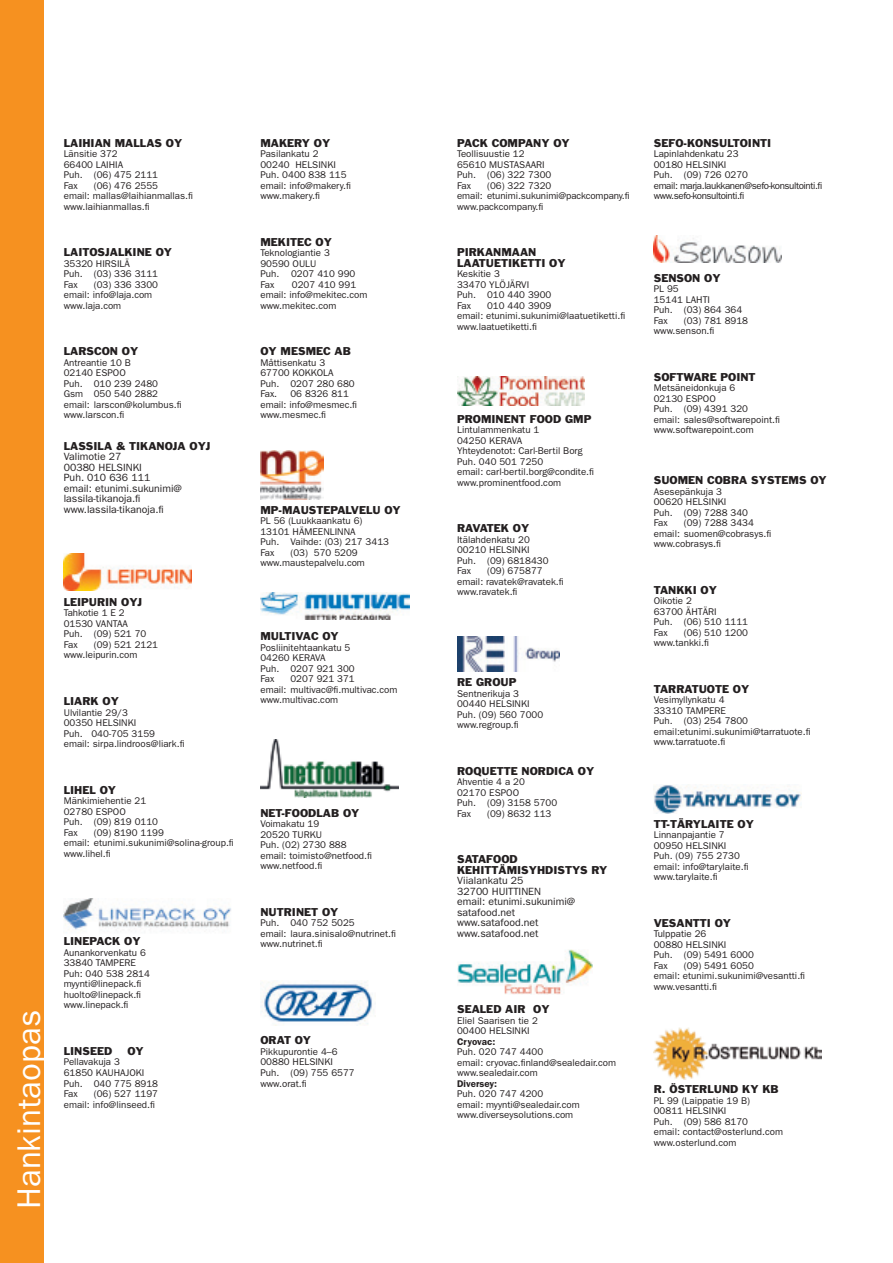
<style>
.page{position:relative;width:893px;height:1263px;background:#fff}
.page>*{position:absolute;margin:0;border:0;box-sizing:border-box;transform-origin:0 0}
.t1{font:33px "Franklin Gothic";color:#fff}
.t2{font:10.5px/10.5px "Franklin Gothic";color:#231f20}
.t3{font:10.5px/10.5px "Franklin Gothic";color:#231f20}
.t4{font:9.75px/10.5px "Franklin Gothic";color:#231f20}
.t5{font:9.75px/10.5px "Franklin Gothic";letter-spacing:-.04em;color:#231f20}
.t6{font:600 9.75px "Franklin Gothic";color:#231f20}
</style>
<div class="page">
<div style="left:0;top:0;width:44px;height:1263px;background:#f69120"></div>
<img style="left:64px;top:554px;width:127px;height:37px">
<img style="left:64px;top:899px;width:167px;height:31px">
<img style="left:261px;top:451px;width:62px;height:48px">
<img style="left:260px;top:592px;width:150px;height:28px">
<img style="left:260px;top:740px;width:138px;height:58px">
<img style="left:260px;top:980px;width:116px;height:44px">
<img style="left:457px;top:376px;width:128px;height:30px">
<img style="left:457px;top:637px;width:103px;height:34px">
<img style="left:457px;top:950px;width:135px;height:44px">
<img style="left:654px;top:235px;width:127px;height:27px">
<img style="left:654px;top:784px;width:148px;height:29px">
<img style="left:654px;top:1028px;width:167px;height:51px">
<p class="t2" style="left:64px;top:137px;width:120px">LAIHIAN MALLAS OY</p>
<p class="t4" style="left:64px;top:149px;width:96px">Länsitie 372<br>66400 LAIHIA<br>Puh. (06) 475 2111<br>Fax</p>
<p class="t4" style="left:64px;top:180px;width:131px;text-indent:30px">(06) 476 2555<br>email: mallas@laihianmallas.fi www.laihianmallas.fi</p>
<p class="t2" style="left:64px;top:247px;width:110px">LAITOSJALKINE OY</p>
<p class="t4" style="left:64px;top:258px;width:96px">35320 HIRSILÄ<br>Puh. (03) 336 3111<br>Fax</p>
<p class="t4" style="left:64px;top:279px;width:96px;text-indent:30px">(03) 336 3300 email: info@laja.com www.laja.com</p>
<p class="t2" style="left:64px;top:346px;width:76px">LARSCON OY</p>
<p class="t4" style="left:64px;top:357px;width:119px">Antreantie 10 B<br>02140 ESPOO<br>Puh. 010 239 2480<br>Gsm 050 540 2882 email: larscon@kolumbus.fi www.larscon.fi</p>
<p class="t2" style="left:64px;top:441px;width:148px">LASSILA &amp; TIKANOJA OYJ</p>
<p class="t3" style="left:64px;top:452px;width:120px">Valimotie 27<br>00380 HELSINKI<br>Puh. 010 636 111<br>email: etunimi.sukunimi@ lassila-tikanoja.fi www.lassila-tikanoja.fi</p>
<p class="t2" style="left:64px;top:597px;width:80px">LEIPURIN OYJ</p>
<p class="t4" style="left:64px;top:608px;width:84px">Tahkotie 1 E 2<br>01530 VANTAA<br>Puh. (09) 521 70<br>Fax</p>
<p class="t4" style="left:64px;top:639px;width:96px;text-indent:30px">(09) 521 2121 www.leipurin.com</p>
<p class="t2" style="left:64px;top:696px;width:57px">LIARK OY</p>
<p class="t4" style="left:64px;top:707px;width:122px">Ulvilantie 29/3<br>00350 HELSINKI<br>Puh. 040-705 3159<br>email: sirpa.lindroos@liark.fi</p>
<p class="t2" style="left:64px;top:784px;width:54px">LIHEL OY</p>
<p class="t4" style="left:64px;top:796px;width:96px">Mänkimiehentie 21<br>02780 ESPOO<br>Puh. (09) 819 0110<br>Fax</p>
<p class="t4" style="left:64px;top:827px;width:172px;text-indent:30px">(09) 8190 1199<br>email: etunimi.sukunimi@solina-group.fi www.lihel.fi</p>
<h1 class="t1" style="left:10px;top:1209px;width:200px;rotate:-90deg">Hankintaopas</h1>
<p class="t2" style="left:64px;top:936px;width:78px">LINEPACK OY</p>
<p class="t4" style="left:64px;top:947px;width:88px">Aunankorvenkatu 6<br>33840 TAMPERE<br>Puh: 040 538 2814 myynti@linepack.fi huolto@linepack.fi www.linepack.fi</p>
<p class="t2" style="left:64px;top:1046px;width:50px">LINSEED</p>
<p class="t2" style="left:127px;top:1046px;width:18px">OY</p>
<p class="t4" style="left:64px;top:1057px;width:96px">Pellavakuja 3<br>61850 KAUHAJOKI<br>Puh. 040 775 8918<br>Fax</p>
<p class="t4" style="left:64px;top:1088px;width:96px;text-indent:30px">(06) 527 1197 email: info@linseed.fi</p>
<p class="t2" style="left:260px;top:137px;width:71px">MAKERY OY</p>
<p class="t4" style="left:260px;top:149px;width:92px">Pasilankatu 2<br>00240 HELSINKI<br>Puh. 0400 838 115 email: info@makery.fi www.makery.fi</p>
<p class="t2" style="left:260px;top:236px;width:73px">MEKITEC OY</p>
<p class="t4" style="left:260px;top:248px;width:96px">Teknologiantie 3<br>90590 OULU<br>Puh. 0207 410 990<br>Fax</p>
<p class="t4" style="left:260px;top:279px;width:109px;text-indent:31px">0207 410 991 email: info@mekitec.com www.mekitec.com</p>
<p class="t2" style="left:260px;top:346px;width:92px">OY MESMEC AB</p>
<p class="t4" style="left:260px;top:357px;width:96px">Måttisenkatu 3<br>67700 KOKKOLA<br>Puh. 0207 280 680<br>Fax.</p>
<p class="t4" style="left:260px;top:389px;width:98px;text-indent:30px">06 8326 811 email: info@mesmec.fi www.mesmec.fi</p>
<p class="t2" style="left:260px;top:504px;width:142px">MP-MAUSTEPALVELU OY</p>
<p class="t4" style="left:260px;top:516px;width:130px">PL 56 (Luukkaankatu 6)<br>13101 HÄMEENLINNA<br>Puh. Vaihde: (03) 217 3413<br>Fax</p>
<p class="t4" style="left:260px;top:547px;width:106px;text-indent:30px">(03) 570 5209 www.maustepalvelu.com</p>
<p class="t2" style="left:260px;top:631px;width:80px">MULTIVAC OY</p>
<p class="t4" style="left:260px;top:642px;width:96px">Posliinitehtaankatu 5<br>04260 KERAVA<br>Puh. 0207 921 300<br>Fax</p>
<p class="t4" style="left:260px;top:674px;width:139px;text-indent:30px">0207 921 371<br>email: multivac@fi.multivac.com www.multivac.com</p>
<p class="t2" style="left:260px;top:807px;width:100px">NET-FOODLAB OY</p>
<p class="t4" style="left:260px;top:819px;width:113px">Voimakatu 19<br>20520 TURKU<br>Puh. (02) 2730 888 email: toimisto@netfood.fi www.netfood.fi</p>
<p class="t2" style="left:260px;top:906px;width:79px">NUTRINET OY</p>
<p class="t4" style="left:260px;top:918px;width:137px">Puh. 040 752 5025<br>email: laura.sinisalo@nutrinet.fi www.nutrinet.fi</p>
<p class="t2" style="left:260px;top:1035px;width:52px">ORAT OY</p>
<p class="t4" style="left:260px;top:1046px;width:96px">Pikkupurontie 4–6<br>00880 HELSINKI<br>Puh. (09) 755 6577 www.orat.fi</p>
<p class="t2" style="left:457px;top:137px;width:114px">PACK COMPANY OY</p>
<p class="t4" style="left:457px;top:149px;width:96px">Teollisuustie 12<br>65610 MUSTASAARI<br>Puh. (06) 322 7300<br>Fax</p>
<p class="t4" style="left:457px;top:180px;width:174px;text-indent:30px">(06) 322 7320<br>email: etunimi.sukunimi@packcompany.fi www.packcompany.fi</p>
<p class="t2" style="left:457px;top:247px;width:110px">PIRKANMAAN<br>LAATUETIKETTI OY</p>
<p class="t4" style="left:457px;top:269px;width:96px">Keskitie 3<br>33470 YLÖJÄRVI<br>Puh. 010 440 3900<br>Fax</p>
<p class="t4" style="left:457px;top:300px;width:170px;text-indent:30px">010 440 3909<br>email: etunimi.sukunimi@laatuetiketti.fi www.laatuetiketti.fi</p>
<p class="t2" style="left:457px;top:413px;width:136px">PROMINENT FOOD GMP</p>
<p class="t4" style="left:457px;top:425px;width:138px">Lintulammenkatu 1<br>04250 KERAVA<br>Yhteydenotot: Carl-Bertil Borg<br>Puh. 040 501 7250<br>email: carl-bertil.borg@condite.fi www.prominentfood.com</p>
<p class="t2" style="left:457px;top:523px;width:74px">RAVATEK OY</p>
<p class="t4" style="left:457px;top:534px;width:93px">Itälahdenkatu 20<br>00210 HELSINKI<br>Puh. (09) 6818430<br>Fax</p>
<p class="t4" style="left:457px;top:566px;width:108px;text-indent:30px">(09) 675877 email: ravatek@ravatek.fi www.ravatek.fi</p>
<p class="t2" style="left:457px;top:677px;width:61px">RE GROUP</p>
<p class="t4" style="left:457px;top:688px;width:88px">Sentnerikuja 3<br>00440 HELSINKI<br>Puh. (09) 560 7000 www.regroup.fi</p>
<p class="t2" style="left:457px;top:765px;width:139px">ROQUETTE NORDICA OY</p>
<p class="t4" style="left:457px;top:777px;width:102px">Ahventie 4 a 20<br>02170 ESPOO<br>Puh. (09) 3158 5700<br>Fax</p>
<p class="t4" style="left:487px;top:808px;width:66px">(09) 8632 113</p>
<p class="t2" style="left:457px;top:854px;width:152px">SATAFOOD<br>KEHITTÄMISYHDISTYS RY</p>
<p class="t3" style="left:457px;top:876px;width:120px">Viialankatu 25<br>32700 HUITTINEN<br>email: etunimi.sukunimi@ satafood.net www.satafood.net www.satafood.net</p>
<p class="t2" style="left:457px;top:1004px;width:94px">SEALED AIR OY</p>
<p class="t4" style="left:457px;top:1015px;width:82px">Eliel Saarisen tie 2<br>00400 HELSINKI</p>
<p class="t6" style="left:457px;top:1035px;width:40px">Cryovac:</p>
<p class="t4" style="left:457px;top:1047px;width:160px">Puh. 020 747 4400<br>email: cryovac.finland@sealedair.com www.sealedair.com</p>
<p class="t6" style="left:457px;top:1077px;width:41px">Diversey:</p>
<p class="t4" style="left:457px;top:1089px;width:124px">Puh. 020 747 4200<br>email: myynti@sealedair.com www.diverseysolutions.com</p>
<p class="t2" style="left:654px;top:137px;width:119px">SEFO-KONSULTOINTI</p>
<p class="t5" style="left:654px;top:149px;width:170px">Lapinlahdenkatu 23<br>00180 HELSINKI<br>Puh. (09) 726 0270<br>email: marja.laukkanen@sefo-konsultointi.fi www.sefo-konsultointi.fi</p>
<p class="t2" style="left:654px;top:272px;width:68px">SENSON OY</p>
<p class="t4" style="left:654px;top:284px;width:90px">PL 95<br>15141 LAHTI<br>Puh. (03) 864 364<br>Fax</p>
<p class="t4" style="left:654px;top:315px;width:96px;text-indent:30px">(03) 781 8918 www.senson.fi</p>
<p class="t2" style="left:654px;top:371px;width:103px">SOFTWARE POINT</p>
<p class="t4" style="left:654px;top:383px;width:128px">Metsäneidonkuja 6<br>02130 ESPOO<br>Puh. (09) 4391 320<br>email: sales@softwarepoint.fi www.softwarepoint.com</p>
<p class="t2" style="left:654px;top:475px;width:174px">SUOMEN COBRA SYSTEMS OY</p>
<p class="t4" style="left:654px;top:486px;width:96px">Asesepänkuja 3<br>00620 HELSINKI<br>Puh. (09) 7288 340<br>Fax</p>
<p class="t4" style="left:654px;top:518px;width:119px;text-indent:30px">(09) 7288 3434 email: suomen@cobrasys.fi www.cobrasys.fi</p>
<p class="t2" style="left:654px;top:584px;width:65px">TANKKI OY</p>
<p class="t4" style="left:654px;top:596px;width:96px">Oikotie 2<br>63700 ÄHTÄRI<br>Puh. (06) 510 1111<br>Fax</p>
<p class="t4" style="left:654px;top:627px;width:96px;text-indent:30px">(06) 510 1200 www.tankki.fi</p>
<p class="t2" style="left:654px;top:684px;width:97px">TARRATUOTE OY</p>
<p class="t4" style="left:654px;top:695px;width:158px">Vesimyllynkatu 4<br>33310 TAMPERE<br>Puh. (03) 254 7800 email:etunimi.sukunimi@tarratuote.fi www.tarratuote.fi</p>
<p class="t2" style="left:654px;top:818px;width:102px">TT-TÄRYLAITE OY</p>
<p class="t4" style="left:654px;top:830px;width:96px">Linnanpajantie 7<br>00950 HELSINKI<br>Puh. (09) 755 2730 email: info@tarylaite.fi www.tarylaite.fi</p>
<p class="t2" style="left:654px;top:918px;width:79px">VESANTTI OY</p>
<p class="t4" style="left:654px;top:929px;width:102px">Tulppatie 26<br>00880 HELSINKI<br>Puh. (09) 5491 6000<br>Fax</p>
<p class="t4" style="left:654px;top:960px;width:153px;text-indent:30px">(09) 5491 6050<br>email: etunimi.sukunimi@vesantti.fi www.vesantti.fi</p>
<p class="t2" style="left:654px;top:1084px;width:126px">R. ÖSTERLUND KY KB</p>
<p class="t4" style="left:654px;top:1095px;width:131px">PL 99 (Laippatie 19 B)<br>00811 HELSINKI<br>Puh. (09) 586 8170<br>email: contact@osterlund.com www.osterlund.com</p>
</div>
